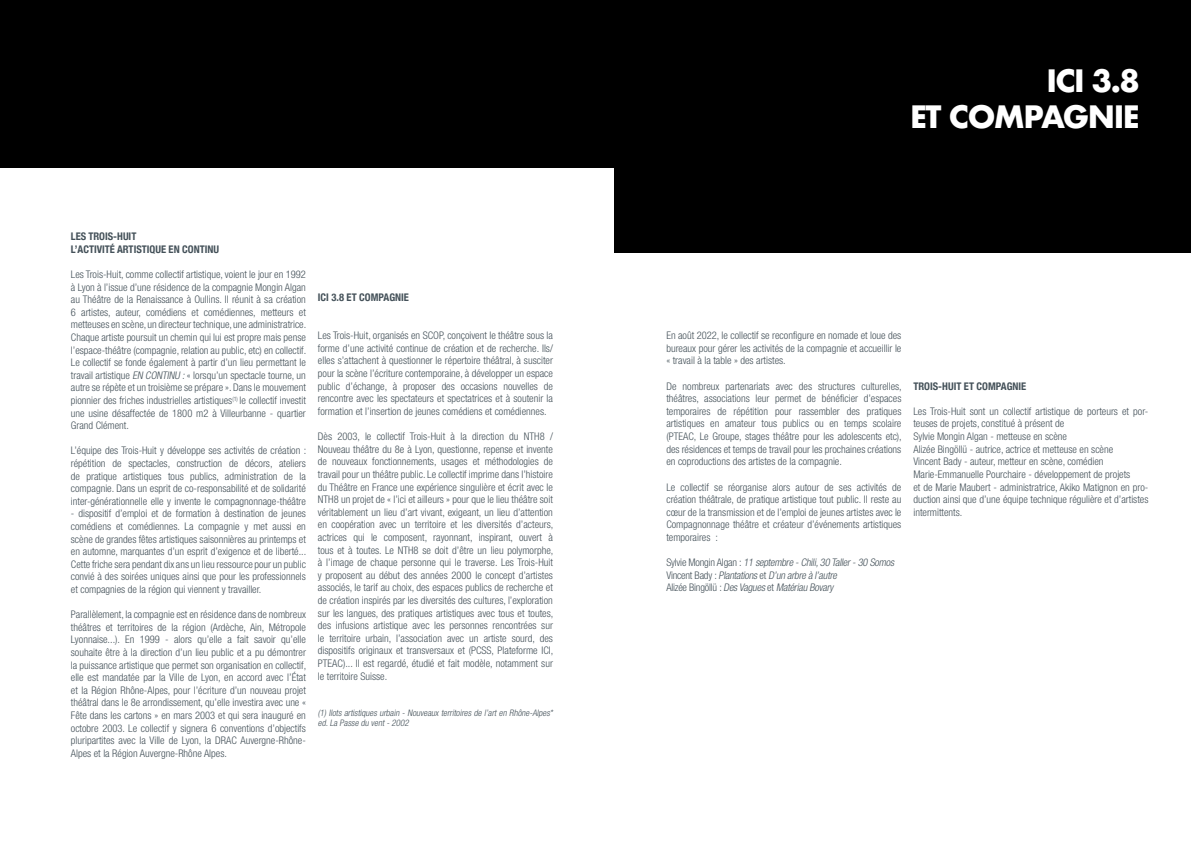
<style>
.page{position:relative;width:1191px;height:842px;background:#fff}
.page>*{position:absolute;margin:0;border:0;box-sizing:border-box;transform-origin:0 0}
.t1{font:700 30px "Futura";letter-spacing:-.05em;color:#fff}
.t2{font:300 condensed 10.5px/12.6px "Helvetica Neue";color:#445159;text-align:justify}
.t3{font:italic 300 condensed 10.5px "Helvetica Neue";color:#445159}
.t4{font:700 condensed 10.5px "Helvetica Neue";color:#445159}
.t5{font:italic 300 condensed 9px/10.8px "Helvetica Neue";color:#445159}
.s1{font-style:italic}
.s2{font-style:normal}
</style>
<div class="page">
<div style="left:0;top:0;width:1191px;height:168px;background:#000"></div>
<div style="left:614px;top:0;width:577px;height:253px;background:#000"></div>
<p class="t4" style="left:71px;top:228px;width:67px">LES TROIS-HUIT</p>
<p class="t4" style="left:71px;top:240px;width:150px">L’ACTIVITÉ ARTISTIQUE EN CONTINU</p>
<p class="t2" style="left:71px;top:268px;width:237px">Les Trois-Huit, comme collectif artistique, voient le jour en 1992 à Lyon à l’issue d’une résidence de la compagnie Mongin Algan au Théâtre de la Renaissance à Oullins. Il réunit à sa création 6 artistes, auteur, comédiens et comédiennes, metteurs et metteuses en scène, un directeur technique, une administratrice.<br>Chaque artiste poursuit un chemin qui lui est propre mais pense l’espace-théâtre (compagnie, relation au public, etc) en collectif.<br>Le collectif se fonde également à partir d’un lieu permettant le travail artistique <span class="s1">EN CONTINU :</span>« lorsqu’un spectacle tourne, un autre se répète et un troisième se prépare ». Dans le mouvement pionnier des friches industrielles artistiques<sup>(1)</sup> le collectif investit une usine désaffectée de 1800 m2 à Villeurbanne - quartier Grand Clément.</p>
<p class="t2" style="left:71px;top:444px;width:237px">L’équipe des Trois-Huit y développe ses activités de création : répétition de spectacles, construction de décors, ateliers de pratique artistiques tous publics, administration de la compagnie. Dans un esprit de co-responsabilité et de solidarité inter-générationnelle elle y invente le compagnonnage-théâtre</p>
<p class="t2" style="left:71px;top:507px;width:237px">- dispositif d’emploi et de formation à destination de jeunes comédiens et comédiennes. La compagnie y met aussi en scène de grandes fêtes artistiques saisonnières au printemps et en automne, marquantes d’un esprit d’exigence et de liberté...<br>Cette friche sera pendant dix ans un lieu ressource pour un public convié à des soirées uniques ainsi que pour les professionnels et compagnies de la région qui viennent y travailler.</p>
<p class="t2" style="left:71px;top:608px;width:237px">Parallèlement, la compagnie est en résidence dans de nombreux théâtres et territoires de la région (Ardèche, Ain, Métropole Lyonnaise...). En 1999 - alors qu’elle a fait savoir qu’elle souhaite être à la direction d’un lieu public et a pu démontrer la puissance artistique que permet son organisation en collectif, elle est mandatée par la Ville de Lyon, en accord avec l’État et la Région Rhône-Alpes, pour l’écriture d’un nouveau projet théâtral dans le 8e arrondissement, qu’elle investira avec une « Fête dans les cartons » en mars 2003 et qui sera inauguré en octobre 2003. Le collectif y signera 6 conventions d’objectifs pluripartites avec la Ville de Lyon, la DRAC Auvergne-Rhône-Alpes et la Région Auvergne-Rhône Alpes.</p>
<p class="t4" style="left:318px;top:289px;width:93px">ICI 3.8 ET COMPAGNIE</p>
<p class="t2" style="left:318px;top:329px;width:236px">Les Trois-Huit, organisés en SCOP, conçoivent le théâtre sous la forme d’une activité continue de création et de recherche. Ils/ elles s’attachent à questionner le répertoire théâtral, à susciter pour la scène l’écriture contemporaine, à développer un espace public d’échange, à proposer des occasions nouvelles de rencontre avec les spectateurs et spectatrices et à soutenir la formation et l’insertion de jeunes comédiens et comédiennes.</p>
<p class="t2" style="left:318px;top:430px;width:237px">Dès 2003, le collectif Trois-Huit à la direction du NTH8 / Nouveau théâtre du 8e à Lyon, questionne, repense et invente de nouveaux fonctionnements, usages et méthodologies de travail pour un théâtre public. Le collectif imprime dans l’histoire du Théâtre en France une expérience singulière et écrit avec le NTH8 un projet de « l’ici et ailleurs » pour que le lieu théâtre soit véritablement un lieu d’art vivant, exigeant, un lieu d’attention en coopération avec un territoire et les diversités d’acteurs, actrices qui le composent, rayonnant, inspirant, ouvert à tous et à toutes. Le NTH8 se doit d’être un lieu polymorphe, à l’image de chaque personne qui le traverse. Les Trois-Huit y proposent au début des années 2000 le concept d’artistes associés, le tarif au choix, des espaces publics de recherche et de création inspirés par les diversités des cultures, l’exploration sur les langues, des pratiques artistiques avec tous et toutes, des infusions artistique avec les personnes rencontrées sur le territoire urbain, l’association avec un artiste sourd, des dispositifs originaux et transversaux et (PCSS, Plateforme ICI, PTEAC)... Il est regardé, étudié et fait modèle, notamment sur le territoire Suisse.</p>
<p class="t5" style="left:318px;top:707px;width:238px">(1) Ilots artistiques urbain - Nouveaux territoires de l’art en Rhône-Alpes* ed.La Passe du vent-2002</p>
<p class="t1" style="left:1046px;top:59px;width:95px">ICI 3.8</p>
<p class="t1" style="left:910px;top:95px;width:231px">ET COMPAGNIE</p>
<p class="t2" style="left:666px;top:329px;width:236px">En août 2022, le collectif se reconfigure en nomade et loue des bureaux pour gérer les activités de la compagnie et accueillir le « travail à la table » des artistes.</p>
<p class="t2" style="left:666px;top:380px;width:237px">De nombreux partenariats avec des structures culturelles, théâtres, associations leur permet de bénéficier d’espaces temporaires de répétition pour rassembler des pratiques artistiques en amateur tous publics ou en temps scolaire (PTEAC, Le Groupe, stages théâtre pour les adolescents etc), des résidences et temps de travail pour les prochaines créations en coproductions des artistes de la compagnie.</p>
<p class="t2" style="left:666px;top:480px;width:236px">Le collectif se réorganise alors autour de ses activités de création théâtrale, de pratique artistique tout public. Il reste au cœur de la transmission et de l’emploi de jeunes artistes avec le Compagnonnage théâtre et créateur d’événements artistiques temporaires :</p>
<p class="t3" style="left:666px;top:556px;width:231px"><span class="s2">S y l v i e M o n g i n A l g a n :</span> 11 septembre-Chili,30 Taller-30 Somos</p>
<p class="t3" style="left:666px;top:569px;width:174px"><span class="s2">V i n c e n t B a d y :</span> Plantations<span class="s2">e t</span> D’un arbreàl’autre</p>
<p class="t3" style="left:666px;top:582px;width:171px"><span class="s2">A l i z é e B i n g ö l l ü :</span> DesVagues<span class="s2">e t</span> Matériau Bovary</p>
<p class="t4" style="left:913px;top:377px;width:114px">TROIS-HUIT ET COMPAGNIE</p>
<p class="t2" style="left:913px;top:405px;width:236px">Les Trois-Huit sont un collectif artistique de porteurs et por&shy;teuses de projets, constitué à présent de</p>
<p class="t2" style="left:913px;top:430px;width:155px">Sylvie Mongin Algan - metteuse en scène</p>
<p class="t2" style="left:913px;top:443px;width:201px">Alizée Bingöllü - autrice, actrice et metteuse en scène</p>
<p class="t2" style="left:913px;top:455px;width:192px">Vincent Bady - auteur, metteur en scène, comédien</p>
<p class="t2" style="left:913px;top:468px;width:218px">Marie-Emmanuelle Pourchaire - développement de projets</p>
<p class="t2" style="left:913px;top:480px;width:236px">et de Marie Maubert - administratrice, Akiko Matignon en pro&shy;duction ainsi que d’une équipe technique régulière et d’artistes intermittents.</p>
</div>
